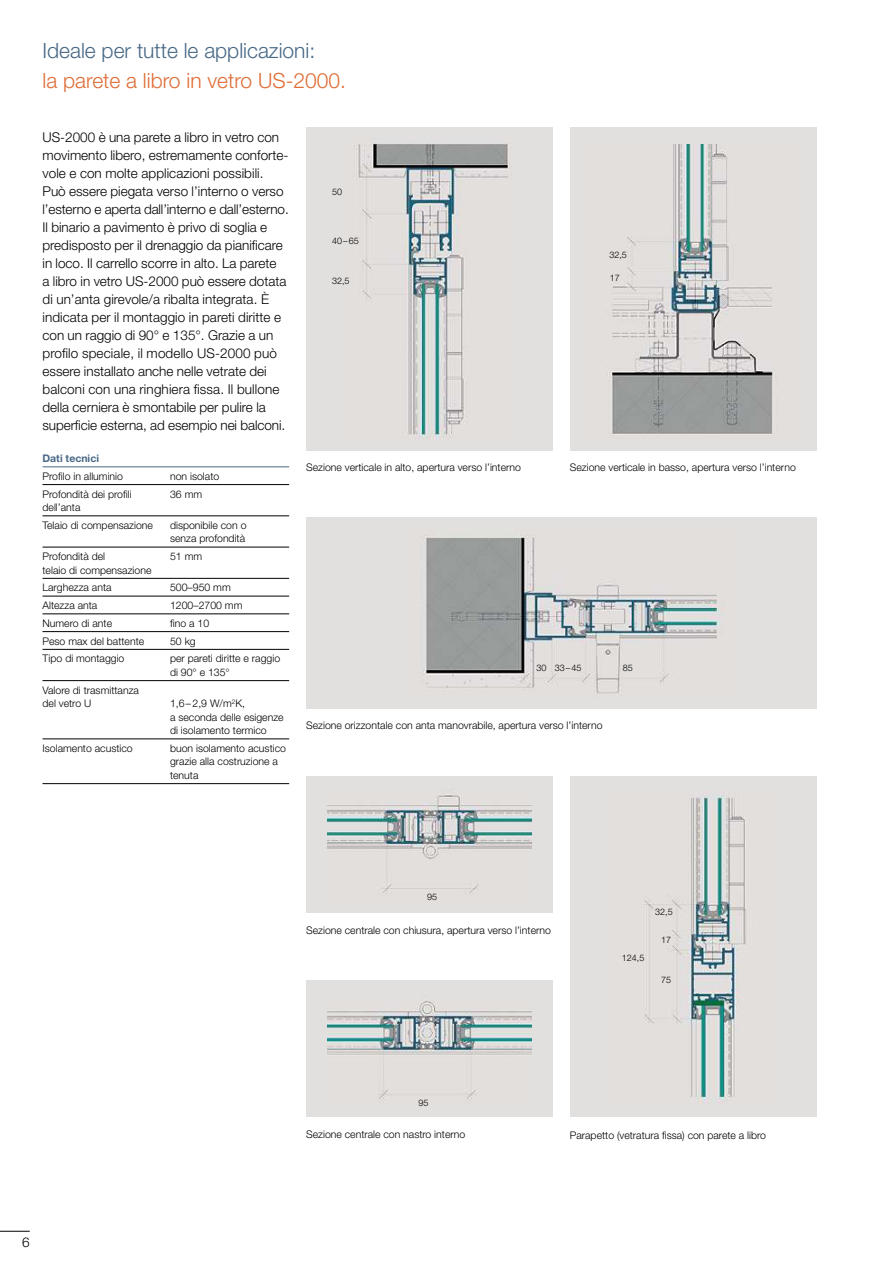
<style>
.page{position:relative;width:893px;height:1263px;background:#fff}
.page>*{position:absolute;margin:0;border:0;box-sizing:border-box;transform-origin:0 0}
.t1{font:300 21px "Helvetica Neue LT Std";color:#476886}
.t2{font:300 21px "Helvetica Neue LT Std";color:#df6d36}
.t3{font:300 13.5px/18px "Helvetica Neue LT Std";color:#000}
.t4{font:300 10.5px/13.5px "Helvetica Neue LT Std";color:#000}
.t5{font:700 10.5px "Helvetica Neue LT Std";color:#476886}
.t6{font:300 9px "Helvetica Neue LT Std";color:#000}
</style>
<div class="page">
<hr style="left:43px;top:467px;width:246px;height:1px;background:#476886">
<hr style="left:43px;top:484px;width:246px;height:1px;background:#000">
<hr style="left:43px;top:516px;width:246px;height:1px;background:#000">
<hr style="left:43px;top:547px;width:246px;height:1px;background:#000">
<hr style="left:43px;top:578px;width:246px;height:1px;background:#000">
<hr style="left:43px;top:596px;width:246px;height:1px;background:#000">
<hr style="left:43px;top:614px;width:246px;height:1px;background:#000">
<hr style="left:43px;top:631px;width:246px;height:1px;background:#000">
<hr style="left:43px;top:649px;width:246px;height:1px;background:#000">
<hr style="left:43px;top:680px;width:246px;height:1px;background:#000">
<hr style="left:43px;top:739px;width:246px;height:1px;background:#000">
<hr style="left:43px;top:783px;width:246px;height:1px;background:#000">
<div style="left:306px;top:128px;width:247px;height:323px;background:#e2e0df"></div>
<img style="left:354px;top:143px;width:158px;height:297px">
<div style="left:570px;top:128px;width:246px;height:323px;background:#e2e0df"></div>
<img style="left:607px;top:145px;width:167px;height:290px">
<div style="left:306px;top:517px;width:510px;height:191px;background:#e2e0df"></div>
<img style="left:420px;top:534px;width:304px;height:160px">
<div style="left:306px;top:776px;width:247px;height:136px;background:#e2e0df"></div>
<img style="left:328px;top:794px;width:203px;height:102px">
<div style="left:306px;top:981px;width:247px;height:136px;background:#e2e0df"></div>
<img style="left:328px;top:1001px;width:203px;height:102px">
<div style="left:570px;top:776px;width:246px;height:341px;background:#e2e0df"></div>
<img style="left:644px;top:793px;width:102px;height:310px">
<hr style="left:0;top:1231px;width:30px;height:1px;background:#000">
<h1 class="t1" style="left:43px;top:37px;width:274px">Ideale per tutte le applicazioni:</h1>
<h1 class="t2" style="left:43px;top:67px;width:305px">la parete a libro in vetro US-2000.</h1>
<p class="t3" style="left:43px;top:128px;width:248px">US-2000 è una parete a libro in vetro con movimento libero, estremamente conforte&shy;vole e con molte applicazioni possibili.<br>Può essere piegata verso l’interno o verso l’esterno e aperta dall’interno e dall’esterno.<br>Il binario a pavimento è privo di soglia e predisposto per il drenaggio da pianificare in loco. Il carrello scorre in alto. La parete<br>a libro in vetro US-2000 può essere dotata di un’anta girevole/a ribalta integrata. È indicata per il montaggio in pareti diritte e con un raggio di 90° e 135°. Grazie a un profilo speciale, il modello US-2000 può essere installato anche nelle vetrate dei balconi con una ringhiera fissa. Il bullone della cerniera è smontabile per pulire la superficie esterna, ad esempio nei balconi.</p>
<p class="t5" style="left:43px;top:452px;width:58px">Dati tecnici</p>
<p class="t4" style="left:43px;top:469px;width:82px">Profilo in alluminio</p>
<p class="t4" style="left:170px;top:469px;width:51px">non isolato</p>
<p class="t4" style="left:43px;top:487px;width:91px">Profondità dei profili</p>
<p class="t4" style="left:170px;top:487px;width:34px">36 mm</p>
<p class="t4" style="left:43px;top:498px;width:112px;line-height:17.7px">dell’anta<br>Telaio di compensazione</p>
<p class="t4" style="left:170px;top:518px;width:78px">disponibile con o senza profondità</p>
<p class="t4" style="left:43px;top:549px;width:64px">Profondità del</p>
<p class="t4" style="left:170px;top:549px;width:34px">51 mm</p>
<p class="t4" style="left:43px;top:561px;width:110px;line-height:17.7px">telaio di compensazione<br>Larghezza anta</p>
<p class="t4" style="left:170px;top:581px;width:62px">500–950 mm</p>
<p class="t6" style="left:332px;top:186px;width:12px">50</p>
<p class="t6" style="left:332px;top:235px;width:28px">40–65</p>
<p class="t6" style="left:332px;top:275px;width:19px">32,5</p>
<p class="t4" style="left:306px;top:460px;width:216px">Sezione verticale in alto, apertura verso l’interno</p>
<p class="t6" style="left:609px;top:249px;width:19px">32,5</p>
<p class="t6" style="left:610px;top:272px;width:12px">17</p>
<p class="t4" style="left:570px;top:460px;width:228px">Sezione verticale in basso, apertura verso l’interno</p>
<p class="t4" style="left:43px;top:598px;width:56px">Altezza anta</p>
<p class="t4" style="left:170px;top:598px;width:74px">1200–2700 mm</p>
<p class="t4" style="left:43px;top:616px;width:71px">Numero di ante</p>
<p class="t4" style="left:170px;top:616px;width:41px">fino a 10</p>
<p class="t4" style="left:43px;top:634px;width:103px">Peso max del battente</p>
<p class="t4" style="left:170px;top:634px;width:27px">50 kg</p>
<p class="t4" style="left:43px;top:652px;width:83px">Tipo di montaggio</p>
<p class="t4" style="left:170px;top:652px;width:112px">per pareti diritte e raggio di 90° e 135°</p>
<p class="t4" style="left:43px;top:683px;width:98px">Valore di trasmittanza del vetro U</p>
<p class="t4" style="left:170px;top:696px;width:115px">1,6–2,9 W/m<sup>2</sup>K,<br>a seconda delle esigenze di isolamento termico</p>
<p class="t4" style="left:43px;top:741px;width:92px">Isolamento acustico</p>
<p class="t4" style="left:170px;top:741px;width:117px">buon isolamento acustico grazie alla costruzione a tenuta</p>
<p class="t6" style="left:537px;top:662px;width:46px">30 33–45</p>
<p class="t6" style="left:623px;top:662px;width:12px">85</p>
<p class="t4" style="left:306px;top:718px;width:298px">Sezione orizzontale con anta manovrabile, apertura verso l’interno</p>
<p class="t6" style="left:427px;top:891px;width:12px">95</p>
<p class="t4" style="left:306px;top:923px;width:246px">Sezione centrale con chiusura, apertura verso l’interno</p>
<p class="t6" style="left:622px;top:952px;width:24px">124,5</p>
<p class="t6" style="left:655px;top:906px;width:19px">32,5</p>
<p class="t6" style="left:661px;top:934px;width:12px">17</p>
<p class="t6" style="left:661px;top:974px;width:12px">75</p>
<p class="t3" style="left:22px;top:1233px;width:9px">6</p>
<p class="t6" style="left:418px;top:1097px;width:12px">95</p>
<p class="t4" style="left:306px;top:1127px;width:161px">Sezione centrale con nastro interno</p>
<p class="t4" style="left:570px;top:1128px;width:198px">Parapetto (vetratura fissa) con parete a libro</p>
</div>
